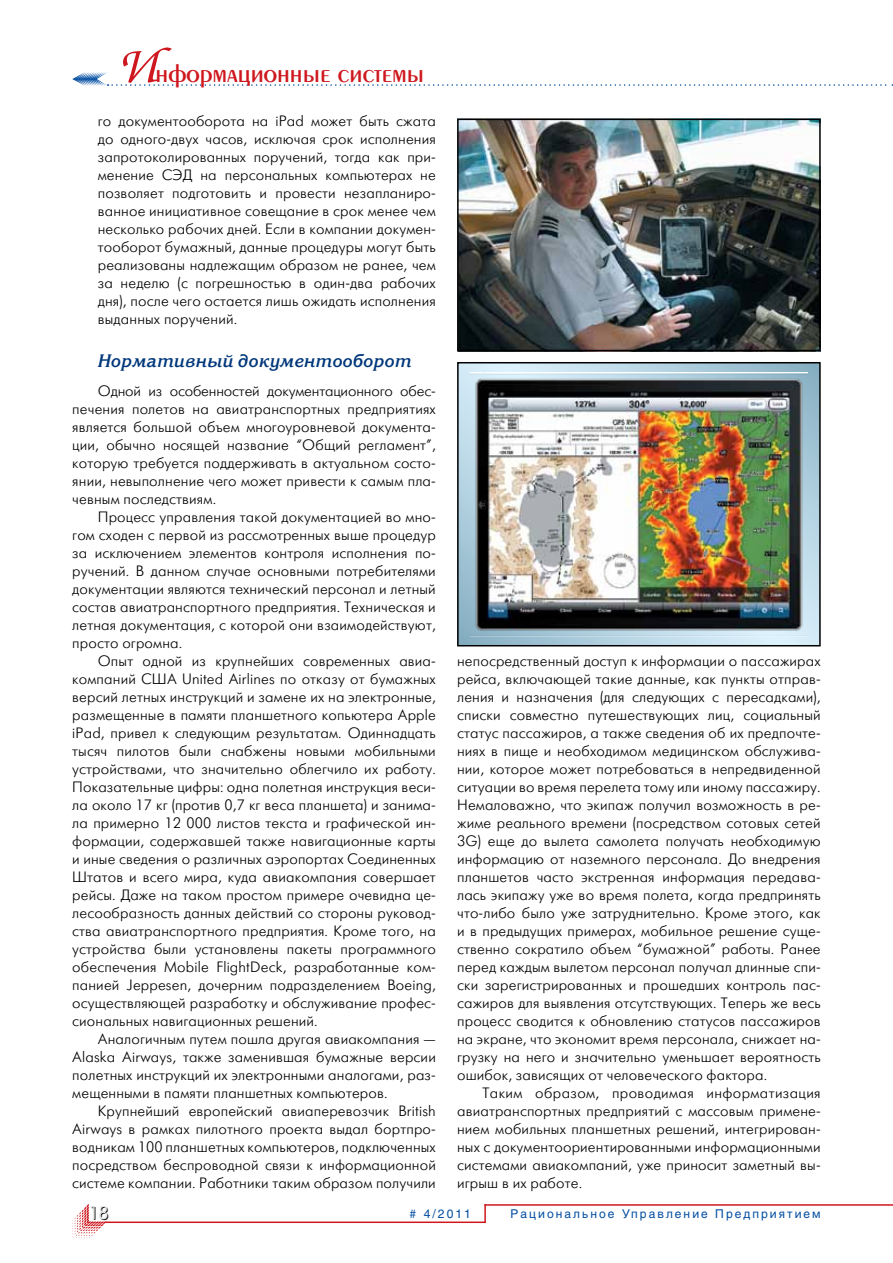
<style>
.page{position:relative;width:893px;height:1263px;background:#fff}
.page>*{position:absolute;margin:0;border:0;box-sizing:border-box;transform-origin:0 0}
.t1{font:27px "Penta Demi";color:#ce171e}
.t2{font:italic 700 18px "Korinna C";letter-spacing:.01em;color:#00377b}
.t3{font:18px "Futuris Shadow C";color:#000}
.t4{font:15px/18px "Futuris Light C";letter-spacing:.01em;color:#000;text-align:justify}
.t5{font:12px "Helios";letter-spacing:.17em;color:#034ea2}
.s1{font-family:"Zapf Chancery C";font-size:54px}
</style>
<div class="page">
<svg style="left:72px;top:1204px;width:34px;height:34px"></svg>
<svg style="left:484px;top:1206px;width:2px;height:15px"></svg>
<hr style="left:105px;top:1221px;width:381px;height:2px;background:#ce171e">
<hr style="left:484px;top:1204px;width:409px;height:2px;background:#ce171e">
<svg style="left:72px;top:72px;width:821px;height:14px"></svg>
<img style="left:460px;top:122px;width:358px;height:226px">
<div style="left:457px;top:119px;width:364px;height:232px;border:2px solid #000"></div>
<svg style="left:460px;top:365px;width:358px;height:278px;background:#b4d2e1"></svg>
<img style="left:470px;top:372px;width:337px;height:264px">
<div style="left:457px;top:362px;width:364px;height:284px;border:2px solid #000"></div>
<h1 class="t1" style="left:117px;top:60px;width:309px"><span class="s1">И</span>нформационные системы</h1>
<p class="t4" style="left:98px;top:112px;width:340px">го документооборота на iPad может быть сжата до одного-двух часов, исключая срок исполнения запротоколированных поручений, тогда как при&shy;менение СЭД на персональных компьютерах не позволяет подготовить и провести незапланиро&shy;ванное инициативное совещание в срок менее чем несколько рабочих дней. Если в компании докумен&shy;тооборот бумажный, данные процедуры могут быть реализованы надлежащим образом не ранее, чем за неделю (с погрешностью в один-два рабочих дня), после чего остается лишь ожидать исполнения выданных поручений.</p>
<p class="t2" style="left:97px;top:351px;width:315px">Нормативный документооборот</p>
<p class="t4" style="left:72px;top:382px;width:365px;text-indent:26px">Одной из особенностей документационного обес&shy;печения полетов на авиатранспортных предприятиях является большой объем многоуровневой документа&shy;ции, обычно носящей название “Общий регламент”, которую требуется поддерживать в актуальном состо&shy;янии, невыполнение чего может привести к самым пла&shy;чевным последствиям.</p>
<p class="t4" style="left:72px;top:508px;width:365px;text-indent:26px">Процесс управления такой документацией во мно&shy;гом сходен с первой из рассмотренных выше процедур за исключением элементов контроля исполнения по&shy;ручений. В данном случае основными потребителями документации являются технический персонал и летный состав авиатранспортного предприятия. Техническая и летная документация, с которой они взаимодействуют, просто огромна.</p>
<p class="t4" style="left:72px;top:652px;width:365px;text-indent:26px">Опыт одной из крупнейших современных авиа&shy;компаний США United Airlines по отказу от бумажных версий летных инструкций и замене их на электронные, размещенные в памяти планшетного копьютера Apple iPad, привел к следующим результатам. Одиннадцать тысяч пилотов были снабжены новыми мобильными устройствами, что значительно облегчило их работу.<br>Показательные цифры: одна полетная инструкция веси&shy;ла около 17 кг (против 0,7 кг веса планшета) и занима&shy;ла примерно 12 000 листов текста и графической ин&shy;формации, содержавшей также навигационные карты и иные сведения о различных аэропортах Соединенных Штатов и всего мира, куда авиакомпания совершает рейсы. Даже на таком простом примере очевидна це&shy;лесообразность данных действий со стороны руковод&shy;ства авиатранспортного предприятия. Кроме того, на устройства были установлены пакеты программного обеспечения Mobile FlightDeck, разработанные ком&shy;панией Jeppesen, дочерним подразделением Boeing, осуществляющей разработку и обслуживание профес&shy;сиональных навигационных решений.</p>
<p class="t4" style="left:72px;top:1030px;width:365px;text-indent:26px">Аналогичным путем пошла другая авиакомпания — Alaska Airways, также заменившая бумажные версии полетных инструкций их электронными аналогами, раз&shy;мещенными в памяти планшетных компьютеров.</p>
<p class="t4" style="left:72px;top:1102px;width:365px;text-indent:26px">Крупнейший европейский авиаперевозчик British Airways в рамках пилотного проекта выдал бортпро&shy;водникам 100 планшетных компьютеров, подключенных посредством беспроводной связи к информационной системе компании. Работники таким образом получили</p>
<p class="t4" style="left:457px;top:652px;width:365px">непосредственный доступ к информации о пассажирах рейса, включающей такие данные, как пункты отправ&shy;ления и назначения (для следующих с пересадками), списки совместно путешествующих лиц, социальный статус пассажиров, а также сведения об их предпочте&shy;ниях в пище и необходимом медицинском обслужива&shy;нии, которое может потребоваться в непредвиденной ситуации во время перелета тому или иному пассажиру.<br>Немаловажно, что экипаж получил возможность в ре&shy;жиме реального времени (посредством сотовых сетей 3G) еще до вылета самолета получать необходимую информацию от наземного персонала. До внедрения планшетов часто экстренная информация передава&shy;лась экипажу уже во время полета, когда предпринять что-либо было уже затруднительно. Кроме этого, как и в предыдущих примерах, мобильное решение суще&shy;ственно сократило объем “бумажной” работы. Ранее перед каждым вылетом персонал получал длинные спи&shy;ски зарегистрированных и прошедших контроль пас&shy;сажиров для выявления отсутствующих. Теперь же весь процесс сводится к обновлению статусов пассажиров на экране, что экономит время персонала, снижает на&shy;грузку на него и значительно уменьшает вероятность ошибок, зависящих от человеческого фактора.</p>
<p class="t4" style="left:457px;top:1084px;width:365px;text-indent:26px">Таким образом, проводимая информатизация авиатранспортных предприятий с массовым примене&shy;нием мобильных планшетных решений, интегрирован&shy;ных с документоориентированными информационными системами авиакомпаний, уже приносит заметный вы&shy;игрыш в их работе.</p>
<p class="t3" style="left:89px;top:1204px;width:21px">18</p>
<p class="t5" style="left:410px;top:1207px;width:63px"># 4/2011</p>
<p class="t5" style="left:510px;top:1207px;width:312px">Рациональное Управление Предприятием</p>
</div>
